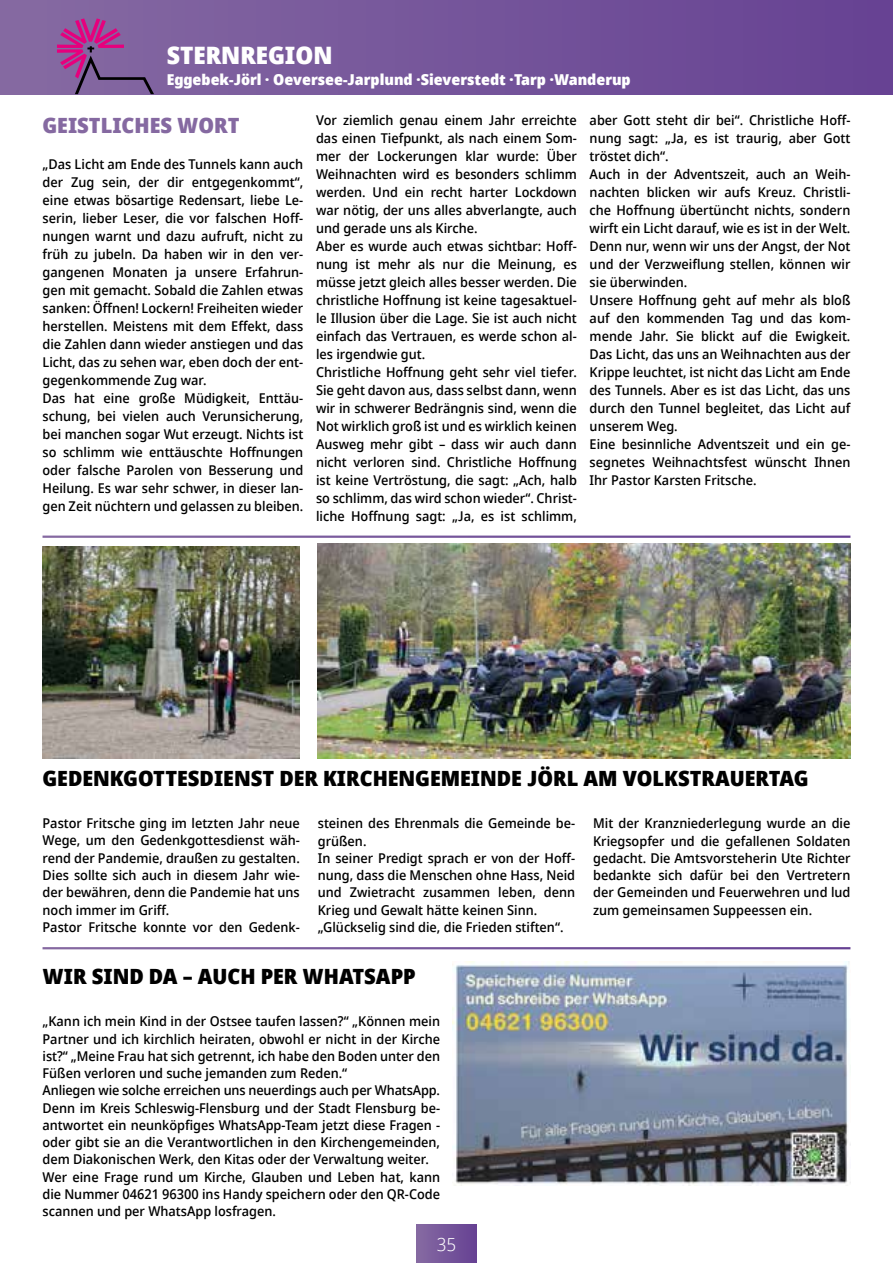
<style>
.page{position:relative;width:893px;height:1263px;background:#fff}
.page>*{position:absolute;margin:0;border:0;box-sizing:border-box;transform-origin:0 0}
.t1{font:900 24px "Avrile Sans";color:#fff}
.t2{font:900 21px "Avrile Sans";color:#000}
.t3{font:900 21px "Avrile Sans";color:#8569a1}
.t4{font:300 18px "Avrile Sans";color:#fff}
.t5{font:900 15px "Avrile Sans";color:#fff}
.t6{font:500 13.5px/18px "Avrile Sans";color:#000}
</style>
<div class="page">
<div style="left:417px;top:1225px;width:59px;height:38px;background:linear-gradient(to right,#866aa2,#664293)"></div>
<div style="left:0;top:0;width:893px;height:94px;background:linear-gradient(to right,#866aa2,#664293)"></div>
<svg style="left:57px;top:18px;width:97px;height:76px;background:#8a5193"></svg>
<img style="left:453px;top:961px;width:396px;height:224px">
<img style="left:43px;top:546px;width:257px;height:212px">
<img style="left:318px;top:543px;width:532px;height:215px">
<h1 class="t1" style="left:167px;top:38px;width:167px">STERNREGION</h1>
<p class="t5" style="left:167px;top:69px;width:466px">Eggebek-Jörl · Oeversee-Jarplund ·Sieverstedt ·Tarp ·Wanderup</p>
<h2 class="t3" style="left:43px;top:110px;width:198px">GEISTLICHES WORT</h2>
<p class="t6" style="left:43px;top:155px;width:262px">„Das Licht am Ende des Tunnels kann auch der Zug sein, der dir entgegenkommt“, eine etwas bösartige Redensart, liebe Le&shy;serin, lieber Leser, die vor falschen Hoff&shy;nungen warnt und dazu aufruft, nicht zu früh zu jubeln. Da haben wir in den ver&shy;gangenen Monaten ja unsere Erfahrun&shy;gen mit gemacht. Sobald die Zahlen etwas sanken: Öffnen! Lockern! Freiheiten wieder herstellen. Meistens mit dem Effekt, dass die Zahlen dann wieder anstiegen und das Licht, das zu sehen war, eben doch der ent&shy;gegenkommende Zug war.<br>Das hat eine große Müdigkeit, Enttäu&shy;schung, bei vielen auch Verunsicherung, bei manchen sogar Wut erzeugt. Nichts ist so schlimm wie enttäuschte Hoffnungen oder falsche Parolen von Besserung und Heilung. Es war sehr schwer, in dieser lan&shy;gen Zeit nüchtern und gelassen zu bleiben.</p>
<p class="t6" style="left:316px;top:112px;width:262px">Vor ziemlich genau einem Jahr erreichte das einen Tiefpunkt, als nach einem Som&shy;mer der Lockerungen klar wurde: Über Weihnachten wird es besonders schlimm werden. Und ein recht harter Lockdown war nötig, der uns alles abverlangte, auch und gerade uns als Kirche.<br>Aber es wurde auch etwas sichtbar: Hoff&shy;nung ist mehr als nur die Meinung, es müsse jetzt gleich alles besser werden. Die christliche Hoffnung ist keine tagesaktuel&shy;le Illusion über die Lage. Sie ist auch nicht einfach das Vertrauen, es werde schon al&shy;les irgendwie gut.<br>Christliche Hoffnung geht sehr viel tiefer.<br>Sie geht davon aus, dass selbst dann, wenn wir in schwerer Bedrängnis sind, wenn die Not wirklich groß ist und es wirklich keinen Ausweg mehr gibt – dass wir auch dann nicht verloren sind. Christliche Hoffnung ist keine Vertröstung, die sagt: „Ach, halb so schlimm, das wird schon wieder“. Christ&shy;liche Hoffnung sagt: „Ja, es ist schlimm,</p>
<p class="t6" style="left:590px;top:112px;width:262px">aber Gott steht dir bei“. Christliche Hoff&shy;nung sagt: „Ja, es ist traurig, aber Gott tröstet dich“.<br>Auch in der Adventszeit, auch an Weih&shy;nachten blicken wir aufs Kreuz. Christli&shy;che Hoffnung übertüncht nichts, sondern wirft ein Licht darauf, wie es ist in der Welt.<br>Denn nur, wenn wir uns der Angst, der Not und der Verzweiflung stellen, können wir sie überwinden.<br>Unsere Hoffnung geht auf mehr als bloß auf den kommenden Tag und das kom&shy;mende Jahr. Sie blickt auf die Ewigkeit.<br>Das Licht, das uns an Weihnachten aus der Krippe leuchtet, ist nicht das Licht am Ende des Tunnels. Aber es ist das Licht, das uns durch den Tunnel begleitet, das Licht auf unserem Weg.<br>Eine besinnliche Adventszeit und ein ge&shy;segnetes Weihnachtsfest wünscht Ihnen Ihr Pastor Karsten Fritsche.</p>
<h2 class="t2" style="left:43px;top:762px;width:767px">GEDENKGOTTESDIENST DER KIRCHENGEMEINDE JÖRL AM VOLKSTRAUERTAG</h2>
<p class="t6" style="left:43px;top:815px;width:259px;line-height:17.2px">Pastor Fritsche ging im letzten Jahr neue Wege, um den Gedenkgottesdienst wäh&shy;rend der Pandemie, draußen zu gestalten.<br>Dies sollte sich auch in diesem Jahr wie&shy;der bewähren, denn die Pandemie hat uns noch immer im Griff.<br>Pastor Fritsche konnte vor den Gedenk-</p>
<p class="t6" style="left:318px;top:815px;width:259px;line-height:17.2px">steinen des Ehrenmals die Gemeinde be&shy;grüßen.<br>In seiner Predigt sprach er von der Hoff&shy;nung, dass die Menschen ohne Hass, Neid und Zwietracht zusammen leben, denn Krieg und Gewalt hätte keinen Sinn. „Glückselig sind die, die Frieden stiften“.</p>
<p class="t6" style="left:593px;top:815px;width:259px;line-height:17.2px;text-align:justify">Mit der Kranzniederlegung wurde an die Kriegsopfer und die gefallenen Soldaten gedacht. Die Amtsvorsteherin Ute Richter bedankte sich dafür bei den Vertretern der Gemeinden und Feuerwehren und lud zum gemeinsamen Suppeessen ein.</p>
<h2 class="t2" style="left:43px;top:960px;width:375px">WIR SIND DA – AUCH PER WHATSAPP</h2>
<p class="t6" style="left:43px;top:1013px;width:399px;line-height:17.2px">„Kann ich mein Kind in der Ostsee taufen lassen?“ „Können mein Partner und ich kirchlich heiraten, obwohl er nicht in der Kirche ist?“ „Meine Frau hat sich getrennt, ich habe den Boden unter den Füßen verloren und suche jemanden zum Reden.“<br>Anliegen wie solche erreichen uns neuerdings auch per WhatsApp.<br>Denn im Kreis Schleswig-Flensburg und der Stadt Flensburg be&shy;antwortet ein neunköpfiges WhatsApp-Team jetzt diese Fragen - oder gibt sie an die Verantwortlichen in den Kirchengemeinden, dem Diakonischen Werk, den Kitas oder der Verwaltung weiter.<br>Wer eine Frage rund um Kirche, Glauben und Leben hat, kann die Nummer 04621 96300 ins Handy speichern oder den QR-Code scannen und per WhatsApp losfragen.</p>
<h3 class="t4" style="left:437px;top:1232px;width:21px">35</h3>
</div>
